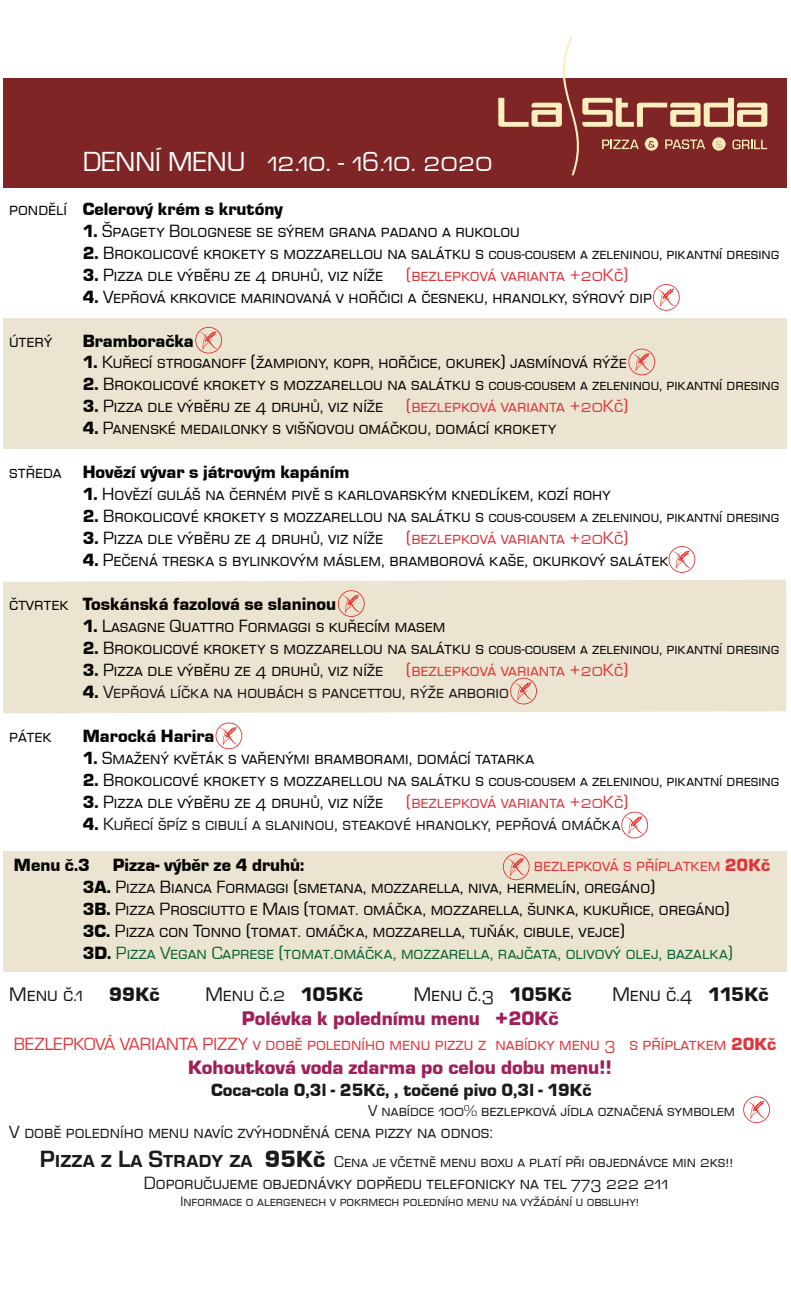
<style>
.page{position:relative;width:791px;height:1289px;background:#fff}
.page>*{position:absolute;margin:0;border:0;box-sizing:border-box;transform-origin:0 0}
.t1{font:28.5px "Eurostile SCTEE";color:#fff}
.t2{font:20.4px "Eurostile TEE Blac";color:#a01e5a}
.t3{font:20.4px "Eurostile SCTEE";color:#181619}
.t4{font:20.4px "Eurostile TEE Blac";color:#181619}
.t5{font:18.3px/21.9px "Eurostile SCTEE";color:#050504}
.t6{font:18.3px "Eurostile SCTEE";color:#e0353b}
.t7{font:18.3px "Eurostile TEE Blac";color:#050504}
.t8{font:18.3px "Eurostile SCTEE";color:#181619}
.t9{font:18.3px "Eurostile SCTEE";color:#1b1b19}
.t10{font:18.3px "Eurostile TEE Blac";color:#1b1b19}
.t11{font:16.2px "Eurostile SCTEE";color:#1b1b19}
.t12{font:14.25px "Eurostile SCTEE";color:#1b1b19}
.s1{font-family:"Eurostile SCTEE"}
.s2{font-family:"Eurostile TEE Blac"}
.s3{font-size:16.2px}
.s4{font-family:"Eurostile TEE Blac";color:#050504}
.s5{color:#e0353b}
.s6{font-family:"Eurostile TEE Blac";color:#e0353b}
.s7{color:#0d6334}
.s8{font-family:"Eurostile SCTOT";font-weight:700;font-size:24.45px}
.s9{font-family:"Eurostile TEE Blac";font-size:24.45px}
</style>
<div class="page">
<div style="left:3px;top:851px;width:783px;height:121px;background:#ebe4d0"></div>
<div style="left:3px;top:579px;width:783px;height:134px;background:#ebe4d0"></div>
<div style="left:4px;top:79px;width:783px;height:109px;background:#7f2525"></div>
<div style="left:3px;top:318px;width:783px;height:131px;background:#ebe4d0"></div>
<svg style="left:338px;top:590px;width:27px;height:27px"></svg>
<svg style="left:653px;top:284px;width:27px;height:27px"></svg>
<svg style="left:510px;top:677px;width:27px;height:27px"></svg>
<svg style="left:503px;top:853px;width:27px;height:27px"></svg>
<svg style="left:628px;top:348px;width:27px;height:27px"></svg>
<svg style="left:668px;top:546px;width:27px;height:27px"></svg>
<svg style="left:216px;top:722px;width:26px;height:27px"></svg>
<svg style="left:743px;top:1096px;width:27px;height:26px"></svg>
<svg style="left:621px;top:811px;width:27px;height:27px"></svg>
<svg style="left:195px;top:327px;width:27px;height:26px"></svg>
<svg style="left:498px;top:38px;width:269px;height:137px"></svg>
<h1 class="t1" style="left:83px;top:146px;width:411px">DENNÍ MENU 12.10. - 16.10. 2020</h1>
<p class="t7" style="left:9px;top:198px;width:275px"><span class="s1">pondělí</span> Celerový krém s krutóny</p>
<p class="t5" style="left:83px;top:220px;width:439px"><span class="s2">1.</span> Špagety Bolognese se sýrem grana padano a rukolou</p>
<p class="t5" style="left:83px;top:242px;width:698px"><span class="s2">2.</span> Brokolicové krokety s mozzarellou na salátku s <span class="s3">cous-cousem a zeleninou, pikantní dresing</span></p>
<p class="t5" style="left:83px;top:264px;width:302px"><span class="s2">3.</span> Pizza dle výběru ze 4 druhů, viz níže</p>
<p class="t6" style="left:406px;top:265px;width:223px">(bezlepková varianta +20Kč)</p>
<p class="t5" style="left:83px;top:286px;width:571px"><span class="s2">4.</span> Vepřová krkovice marinovaná v hořčici a česneku, hranolky, sýrový dip</p>
<p class="t5" style="left:9px;top:330px;width:44px">úterý</p>
<p class="t7" style="left:83px;top:330px;width:113px">Bramboračka</p>
<p class="t5" style="left:83px;top:352px;width:545px"><span class="s2">1.</span> Kuřecí stroganoff (žampiony, kopr, hořčice, okurek) jasmínová rýže</p>
<p class="t5" style="left:83px;top:374px;width:698px"><span class="s2">2.</span> Brokolicové krokety s mozzarellou na salátku s <span class="s3">cous-cousem a zeleninou, pikantní dresing</span></p>
<p class="t5" style="left:83px;top:396px;width:302px"><span class="s2">3.</span> Pizza dle výběru ze 4 druhů, viz níže</p>
<p class="t6" style="left:406px;top:396px;width:223px">(bezlepková varianta +20Kč)</p>
<p class="t5" style="left:83px;top:418px;width:475px"><span class="s2">4.</span> Panenské medailonky s višňovou omáčkou, domácí krokety</p>
<p class="t7" style="left:9px;top:462px;width:341px"><span class="s1">středa</span> Hovězí vývar s játrovým kapáním</p>
<p class="t5" style="left:83px;top:483px;width:530px"><span class="s2">1.</span> Hovězí guláš na černém pivě s karlovarským knedlíkem, kozí rohy</p>
<p class="t5" style="left:83px;top:505px;width:698px"><span class="s2">2.</span> Brokolicové krokety s mozzarellou na salátku s <span class="s3">cous-cousem a zeleninou, pikantní dresing</span></p>
<p class="t5" style="left:83px;top:527px;width:302px"><span class="s2">3.</span> Pizza dle výběru ze 4 druhů, viz níže</p>
<p class="t6" style="left:406px;top:528px;width:223px">(bezlepková varianta +20Kč)</p>
<p class="t5" style="left:83px;top:549px;width:587px"><span class="s2">4.</span> Pečená treska s bylinkovým máslem, bramborová kaše, okurkový salátek</p>
<p class="t7" style="left:9px;top:594px;width:328px"><span class="s1">čtvrtek</span> Toskánská fazolová se slaninou</p>
<p class="t5" style="left:83px;top:615px;width:364px"><span class="s2">1.</span> Lasagne Quattro Formaggi s kuřecím masem</p>
<p class="t5" style="left:83px;top:637px;width:698px"><span class="s2">2.</span> Brokolicové krokety s mozzarellou na salátku s <span class="s3">cous-cousem a zeleninou, pikantní dresing</span></p>
<p class="t5" style="left:83px;top:659px;width:302px"><span class="s2">3.</span> Pizza dle výběru ze 4 druhů, viz níže</p>
<p class="t6" style="left:406px;top:660px;width:223px">(bezlepková varianta +20Kč)</p>
<p class="t8" style="left:83px;top:682px;width:428px"><span class="s4">4.</span> Vepřová líčka na houbách s pancettou, rýže arborio</p>
<p class="t5" style="left:9px;top:725px;width:44px">pátek</p>
<p class="t7" style="left:83px;top:726px;width:133px">Marocká Harira</p>
<p class="t5" style="left:83px;top:747px;width:453px"><span class="s2">1.</span> Smažený květák s vařenými bramborami, domácí tatarka</p>
<p class="t5" style="left:83px;top:769px;width:698px"><span class="s2">2.</span> Brokolicové krokety s mozzarellou na salátku s <span class="s3">cous-cousem a zeleninou, pikantní dresing</span></p>
<p class="t5" style="left:83px;top:791px;width:302px"><span class="s2">3.</span> Pizza dle výběru ze 4 druhů, viz níže</p>
<p class="t6" style="left:406px;top:792px;width:223px">(bezlepková varianta +20Kč)</p>
<p class="t8" style="left:83px;top:814px;width:539px"><span class="s4">4.</span> Kuřecí špíz s cibulí a slaninou, steakové hranolky, pepřová omáčka</p>
<p class="t7" style="left:14px;top:855px;width:78px">Menu č.3</p>
<p class="t7" style="left:113px;top:855px;width:193px">Pizza- výběr ze 4 druhů:</p>
<p class="t5" style="left:83px;top:854px;width:689px;text-indent:451px"><span class="s5">bezlepková s příplatkem</span> <span class="s6">20Kč </span><span class="s2">3A.</span> Pizza Bianca Formaggi (smetana, mozzarella, niva, hermelín, oregáno)<br><span class="s2">3B.</span> Pizza Prosciutto e Mais (tomat. omáčka, mozzarella, šunka, kukuřice, oregáno)<br><span class="s2">3C.</span> Pizza con Tonno (tomat. omáčka, mozzarella, tuňák, cibule, vejce)<br><span class="s2">3D.</span> <span class="s7">Pizza Vegan Caprese (tomat.omáčka, mozzarella, rajčata, olivový olej, bazalka)</span></p>
<p class="t3" style="left:9px;top:983px;width:76px">Menu č.1</p>
<p class="t4" style="left:109px;top:982px;width:52px">99Kč</p>
<p class="t3" style="left:205px;top:983px;width:159px">Menu č.2 <span class="s2">105Kč</span></p>
<p class="t3" style="left:414px;top:983px;width:159px">Menu č.3 <span class="s2">105Kč</span></p>
<p class="t3" style="left:612px;top:983px;width:158px">Menu č.4 <span class="s2">115Kč</span></p>
<p class="t2" style="left:242px;top:1007px;width:318px">Polévka k polednímu menu +20Kč</p>
<p class="t6" style="left:14px;top:1033px;width:764px">BEZLEPKOVÁ VARIANTA PIZZY v době poledního menu pizzu z nabídky menu 3 s příplatkem <span class="s2">20Kč</span></p>
<p class="t2" style="left:188px;top:1056px;width:425px">Kohoutková voda zdarma po celou dobu menu!!</p>
<p class="t10" style="left:211px;top:1079px;width:382px">Coca-cola 0,3l - 25Kč, , točené pivo 0,3l - 19Kč</p>
<p class="t11" style="left:368px;top:1101px;width:368px">V nabídce 100% bezlepková jídla označená symbolem</p>
<p class="t9" style="left:9px;top:1121px;width:485px">V době poledního menu navíc zvýhodněná cena pizzy na odnos:</p>
<p class="t11" style="left:40px;top:1152px;width:695px"><span class="s8">Pizza z La Strady za</span> <span class="s9">95Kč</span> Cena je včetně menu boxu a platí při objednávce min 2ks!!</p>
<p class="t9" style="left:144px;top:1172px;width:526px">Doporučujeme objednávky dopředu telefonicky na tel 773 222 211</p>
<p class="t12" style="left:181px;top:1193px;width:460px">Informace o alergenech v pokrmech poledního menu na vyžádání u obsluhy!</p>
</div>
